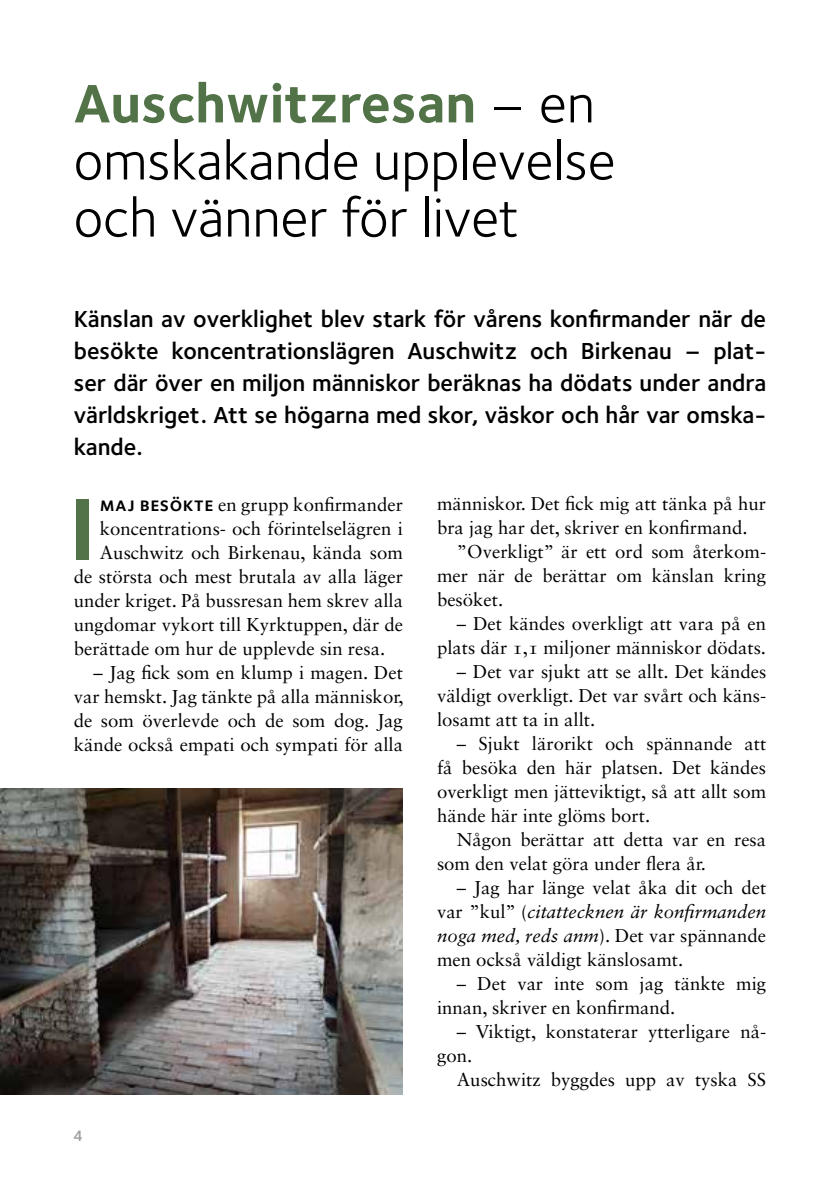
<style>
.page{position:relative;width:840px;height:1191px;background:#fff}
.page>*{position:absolute;margin:0;border:0;box-sizing:border-box;transform-origin:0 0}
.t1{font:90px "Foundry Sterling Bold OSF";color:#527347}
.t2{font:56px/57px "Foundry Sterling Book OSF";color:#000001}
.t3{font:56px "Foundry Sterling Bold OSF";color:#527347}
.t4{font:24px/32px "Foundry Sterling Demi OSF";color:#000001;text-align:justify}
.t5{font:18.6px/24px "Sabon LT Std";color:#000001;text-align:justify}
.t6{font:16px "Foundry Sterling Demi OSF";color:#9e9d9b}
.s1{font-family:"Foundry Sterling Book OSF";color:#000001}
.s2{font-family:"Foundry Sterling Demi Expert";font-size:20px}
.s3{font-style:italic}
</style>
<div class="page">
<img style="left:0;top:788px;width:403px;height:306px">
<h2 class="t3" style="left:74px;top:64px;width:522px">Auschwitzresan <span class="s1">– en</span></h2>
<h2 class="t2" style="left:74px;top:131px;width:543px">omskakande upplevelse och vänner för livet</h2>
<p class="t4" style="left:74px;top:302px;width:693px">Känslan av overklighet blev stark för vårens konfirmander när de besökte koncentrationslägren Auschwitz och Birkenau – plat&shy;ser där över en miljon människor beräknas ha dödats under andra världskriget. Att se högarna med skor, väskor och hår var omska&shy;kande.</p>
<p class="t5" style="left:100px;top:492px;width:304px"><span class="s2">maj besökte</span> en grupp konfirmander</p>
<p class="t5" style="left:100px;top:516px;width:304px">koncentrations- och förintelselägren i</p>
<p class="t5" style="left:100px;top:540px;width:304px">Auschwitz och Birkenau, kända som</p>
<p class="t5" style="left:74px;top:564px;width:330px">de största och mest brutala av alla läger</p>
<p class="t5" style="left:74px;top:588px;width:330px">under kriget. På bussresan hem skrev alla</p>
<p class="t5" style="left:74px;top:612px;width:330px">ungdomar vykort till Kyrktuppen, där de</p>
<p class="t5" style="left:74px;top:636px;width:313px">berättade om hur de upplevde sin resa.</p>
<p class="t5" style="left:74px;top:660px;width:331px;text-indent:20px">– Jag fick som en klump i magen. Det var hemskt. Jag tänkte på alla människor, de som överlevde och de som dog. Jag kände också empati och sympati för alla</p>
<h1 class="t1" style="left:70px;top:466px;width:27px">I</h1>
<p class="t6" style="left:74px;top:1122px;width:10px">4</p>
<p class="t5" style="left:437px;top:491px;width:330px">människor. Det fick mig att tänka på hur</p>
<p class="t5" style="left:437px;top:515px;width:312px">bra jag har det, skriver en konfirmand.</p>
<p class="t5" style="left:456px;top:539px;width:310px">”Overkligt” är ett ord som återkom-</p>
<p class="t5" style="left:437px;top:563px;width:330px">mer när de berättar om känslan kring</p>
<p class="t5" style="left:437px;top:587px;width:68px">besöket.</p>
<p class="t5" style="left:437px;top:611px;width:330px;text-align:right">– Det kändes overkligt att vara på en plats där 1,1 miljoner människor dödats.</p>
<p class="t5" style="left:437px;top:659px;width:330px;text-indent:20px">– Det var sjukt att se allt. Det kändes väldigt overkligt. Det var svårt och käns&shy;losamt att ta in allt.</p>
<p class="t5" style="left:437px;top:731px;width:330px;text-indent:20px">– Sjukt lärorikt och spännande att få besöka den här platsen. Det kändes overkligt men jätteviktigt, så att allt som hände här inte glöms bort.</p>
<p class="t5" style="left:437px;top:827px;width:330px;text-indent:20px">Någon berättar att detta var en resa som den velat göra under flera år.</p>
<p class="t5" style="left:437px;top:875px;width:330px;text-indent:20px">– Jag har länge velat åka dit och det var ”kul” (<span class="s3">citattecknen är konfirmanden noga med, reds anm</span>). Det var spännande men också väldigt känslosamt.</p>
<p class="t5" style="left:437px;top:971px;width:330px;text-indent:20px">– Det var inte som jag tänkte mig innan, skriver en konfirmand.</p>
<p class="t5" style="left:437px;top:1019px;width:330px;text-indent:20px">– Viktigt, konstaterar ytterligare nå&shy;gon.</p>
<p class="t5" style="left:456px;top:1067px;width:310px">Auschwitz byggdes upp av tyska SS</p>
</div>
